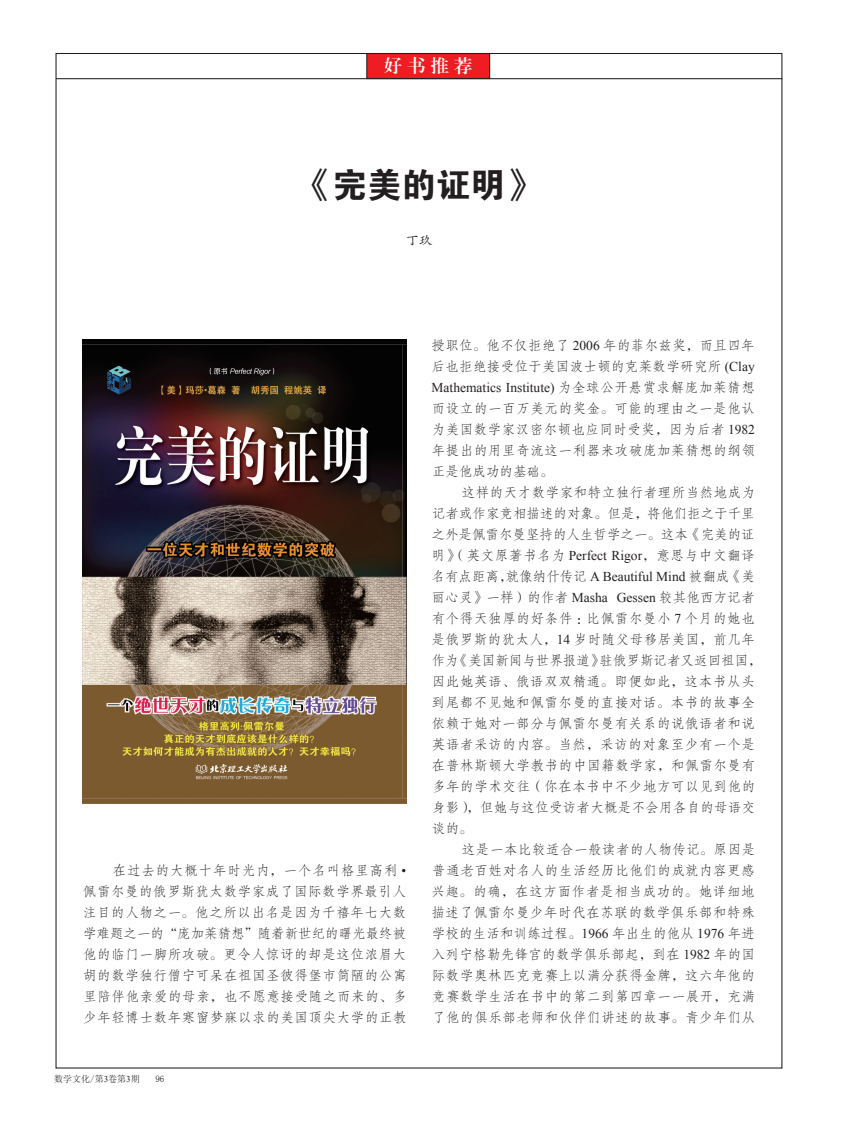
<style>
.page{position:relative;width:859px;height:1123px;background:#fff}
.page>*{position:absolute;margin:0;border:0;box-sizing:border-box;transform-origin:0 0}
.t1{font:34.5px "FZDHTK GBK1 0";color:#231f20}
.t2{font:18px "FZXBSK GBK1 0";color:#fcfcfc}
.t3{font:13.5px/21px "FZFSK GBK1 0";letter-spacing:.045em;color:#231f20;text-align:justify}
.t4{font:13.5px/21px "FZFSK GBK1 0";letter-spacing:.025em;color:#231f20}
.t5{font:13.5px "Times New Roman";color:#231f20}
.t6{font:13.5px "FZKTK GBK1 0";color:#231f20}
.t7{font:9px "Sim Sun";color:#231f20}
.s1{font-family:"Times New Roman"}
.s2{font-family:"FZFSK GBK1 0"}
</style>
<div class="page">
<hr style="left:56px;top:78px;width:726px;height:1px;background:#231f20">
<div style="left:367px;top:54px;width:123px;height:25px;background:#ee1d23"></div>
<div style="left:366px;top:53px;width:124px;height:26px;border:1px solid #231f20"></div>
<img style="left:83px;top:340px;width:323px;height:463px">
<h2 class="t2" style="left:384px;top:56px;width:90px">好书推荐</h2>
<h1 class="t1" style="left:298px;top:166px;width:243px">《完美的证明》</h1>
<p class="t6" style="left:406px;top:233px;width:28px">丁玖</p>
<p class="t3" style="left:83px;top:860px;width:325px;text-indent:30px">在过去的大概十年时光内，一个名叫格里高利 <span class="s1">•</span>佩雷尔曼的俄罗斯犹太数学家成了国际数学界最引人注目的人物之一。他之所以出名是因为千禧年七大数学难题之一的“庞加莱猜想”随着新世纪的曙光最终被他的临门一脚所攻破。更令人惊讶的却是这位浓眉大胡的数学独行僧宁可呆在祖国圣彼得堡市简陋的公寓里陪伴他亲爱的母亲，也不愿意接受随之而来的、多少年轻博士数年寒窗梦寐以求的美国顶尖大学的正教</p>
<p class="t7" style="left:54px;top:1074px;width:87px">数学文化/第<span class="s1">3</span>卷第<span class="s1">3</span>期</p>
<p class="t7" style="left:155px;top:1074px;width:10px">96</p>
<p class="t4" style="left:432px;top:335px;width:325px">授职位。他不仅拒绝了 <span class="s1">2006</span> 年的菲尔兹奖，而且四年后也拒绝接受位于美国波士顿的克莱数学研究所 <span class="s1">(Clay</span></p>
<p class="t5" style="left:432px;top:378px;width:325px">Mathematics Institute) <span class="s2">为全球公开悬赏求解庞加莱猜想</span></p>
<p class="t3" style="left:432px;top:398px;width:325px">而设立的一百万美元的奖金。可能的理由之一是他认为美国数学家汉密尔顿也应同时受奖，因为后者 <span class="s1">1982</span>年提出的用里奇流这一利器来攻破庞加莱猜想的纲领正是他成功的基础。</p>
<p class="t3" style="left:432px;top:482px;width:332px;text-align:left;text-indent:30px">这样的天才数学家和特立独行者理所当然地成为记者或作家竞相描述的对象。但是，将他们拒之于千里之外是佩雷尔曼坚持的人生哲学之一。这本《完美的证明》（英文原著书名为 <span class="s1">Perfect Rigor</span>，意思与中文翻译名有点距离，就像纳什传记 <span class="s1">A Beautiful Mind</span> 被翻成《美丽心灵》一样）的作者 <span class="s1">Masha Gessen</span> 较其他西方记者有个得天独厚的好条件：比佩雷尔曼小 <span class="s1">7</span> 个月的她也是俄罗斯的犹太人，<span class="s1">14</span> 岁时随父母移居美国，前几年作为《美国新闻与世界报道》驻俄罗斯记者又返回祖国，因此她英语、俄语双双精通。即便如此，这本书从头到尾都不见她和佩雷尔曼的直接对话。本书的故事全依赖于她对一部分与佩雷尔曼有关系的说俄语者和说英语者采访的内容。当然，采访的对象至少有一个是在普林斯顿大学教书的中国籍数学家，和佩雷尔曼有多年的学术交往（你在本书中不少地方可以见到他的身影），但她与这位受访者大概是不会用各自的母语交谈的。</p>
<p class="t3" style="left:432px;top:839px;width:325px;text-indent:30px">这是一本比较适合一般读者的人物传记。原因是普通老百姓对名人的生活经历比他们的成就内容更感兴趣。的确，在这方面作者是相当成功的。她详细地描述了佩雷尔曼少年时代在苏联的数学俱乐部和特殊学校的生活和训练过程。<span class="s1">1966</span> 年出生的他从 <span class="s1">1976</span> 年进入列宁格勒先锋宫的数学俱乐部起，到在 <span class="s1">1982</span> 年的国际数学奥林匹克竞赛上以满分获得金牌，这六年他的竞赛数学生活在书中的第二到第四章一一展开，充满了他的俱乐部老师和伙伴们讲述的故事。青少年们从</p>
</div>
